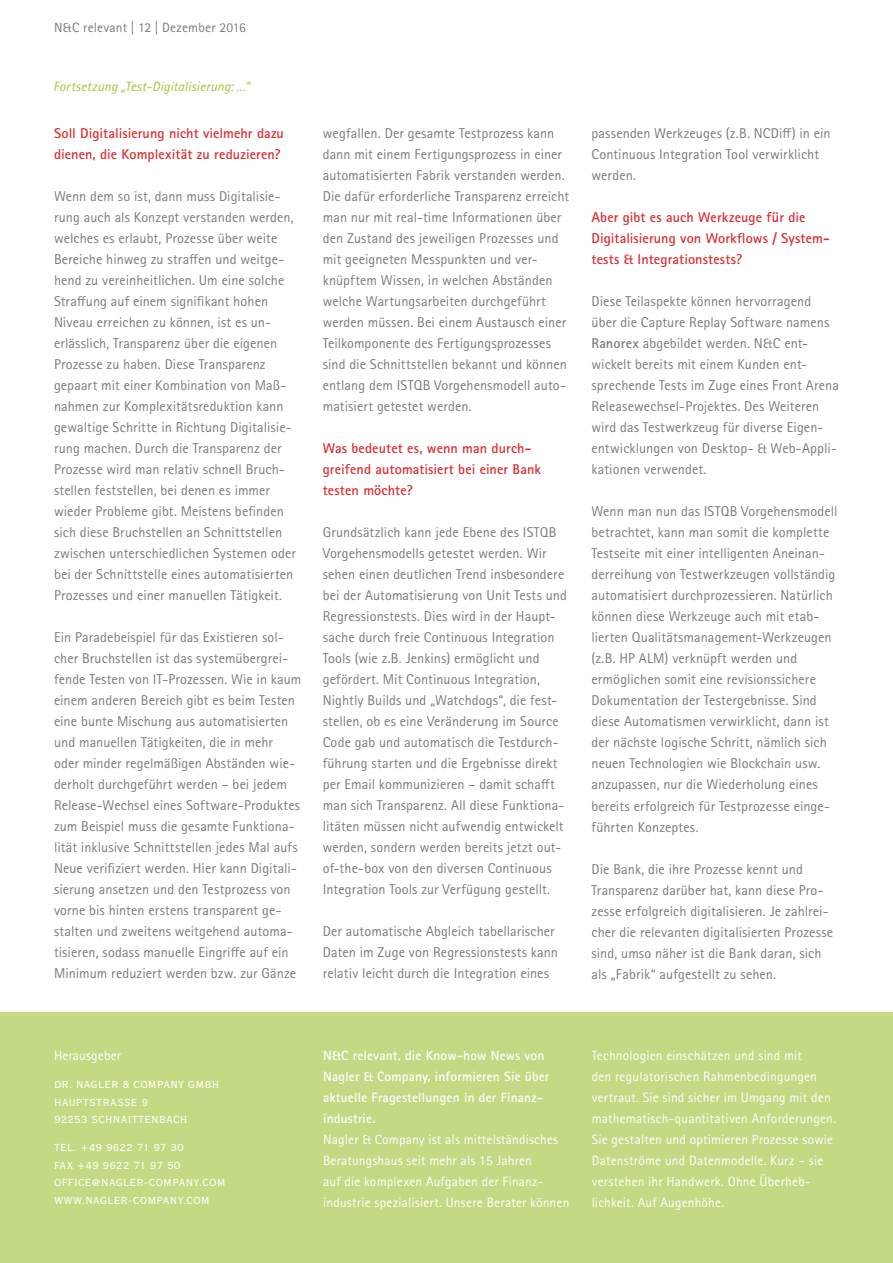
<style>
.page{position:relative;width:893px;height:1263px;background:#fff}
.page>*{position:absolute;margin:0;border:0;box-sizing:border-box;transform-origin:0 0}
.t1{font:14.25px/21px "Rotis Sans Serif Pro";letter-spacing:.005em;color:#7a7b7a}
.t2{font:700 14.25px/21px "Rotis Sans Serif Pro";letter-spacing:.005em;color:#dc2c32}
.t3{font:13.5px/21px "Rotis Sans Serif Pro";letter-spacing:.01em;color:#fff}
.t4{font:13.5px/17.5px "Copperplate Twenty Nine BC";letter-spacing:.005em;color:#fff}
.t5{font:700 13.5px/21px "Rotis Sans Serif Pro";letter-spacing:.01em;color:#fff}
.t6{font:italic 13.5px "Rotis Sans Serif Pro";letter-spacing:.01em;color:#a1c638}
.t7{font:13.5px "Rotis Sans Serif Pro";letter-spacing:.01em;color:#7a7b7a}
.s1{font-weight:700}
</style>
<div class="page">
<div style="left:0;top:1012px;width:893px;height:251px;background:#c4d983"></div>
<p class="t7" style="left:54px;top:20px;width:194px">N&amp;C relevant | 12 | Dezember 2016</p>
<p class="t6" style="left:53px;top:78px;width:198px">Fortsetzung „Test-Digitalisierung: …“</p>
<p class="t2" style="left:54px;top:123px;width:232px">Soll Digitalisierung nicht vielmehr dazu dienen, die Komplexität zu reduzieren?</p>
<p class="t1" style="left:54px;top:186px;width:243px">Wenn dem so ist, dann muss Digitalisie&shy;rung auch als Konzept verstanden werden, welches es erlaubt, Prozesse über weite Bereiche hinweg zu straffen und weitge&shy;hend zu vereinheitlichen. Um eine solche Straffung auf einem signifikant hohen Niveau erreichen zu können, ist es un&shy;erlässlich, Transparenz über die eigenen Prozesse zu haben. Diese Transparenz gepaart mit einer Kombination von Maß&shy;nahmen zur Komplexitätsreduktion kann gewaltige Schritte in Richtung Digitalisie&shy;rung machen. Durch die Transparenz der Prozesse wird man relativ schnell Bruch&shy;stellen feststellen, bei denen es immer wieder Probleme gibt. Meistens befinden sich diese Bruchstellen an Schnittstellen zwischen unterschiedlichen Systemen oder bei der Schnittstelle eines automatisierten Prozesses und einer manuellen Tätigkeit.</p>
<p class="t1" style="left:54px;top:627px;width:249px">Ein Paradebeispiel für das Existieren sol&shy;cher Bruchstellen ist das systemübergrei&shy;fende Testen von IT-Prozessen. Wie in kaum einem anderen Bereich gibt es beim Testen eine bunte Mischung aus automatisierten und manuellen Tätigkeiten, die in mehr<br>oder minder regelmäßigen Abständen wie&shy;derholt durchgeführt werden – bei jedem Release-Wechsel eines Software-Produktes zum Beispiel muss die gesamte Funktiona&shy;lität inklusive Schnittstellen jedes Mal aufs Neue verifiziert werden. Hier kann Digitali&shy;sierung ansetzen und den Testprozess von vorne bis hinten erstens transparent ge&shy;stalten und zweitens weitgehend automa&shy;tisieren, sodass manuelle Eingriffe auf ein Minimum reduziert werden bzw. zur Gänze</p>
<p class="t1" style="left:323px;top:123px;width:248px">wegfallen. Der gesamte Testprozess kann dann mit einem Fertigungsprozess in einer automatisierten Fabrik verstanden werden.<br>Die dafür erforderliche Transparenz erreicht man nur mit real-time Informationen über den Zustand des jeweiligen Prozesses und mit geeigneten Messpunkten und ver&shy;knüpftem Wissen, in welchen Abständen welche Wartungsarbeiten durchgeführt werden müssen. Bei einem Austausch einer Teilkomponente des Fertigungsprozesses sind die Schnittstellen bekannt und können entlang dem ISTQB Vorgehensmodell auto&shy;matisiert getestet werden.</p>
<p class="t2" style="left:323px;top:438px;width:220px">Was bedeutet es, wenn man durch&shy;greifend automatisiert bei einer Bank testen möchte?</p>
<p class="t1" style="left:323px;top:522px;width:246px">Grundsätzlich kann jede Ebene des ISTQB Vorgehensmodells getestet werden. Wir sehen einen deutlichen Trend insbesondere bei der Automatisierung von Unit Tests und Regressionstests. Dies wird in der Haupt&shy;sache durch freie Continuous Integration Tools (wie z.B. Jenkins) ermöglicht und gefördert. Mit Continuous Integration, Nightly Builds und „Watchdogs“, die fest&shy;stellen, ob es eine Veränderung im Source Code gab und automatisch die Testdurch&shy;führung starten und die Ergebnisse direkt per Email kommunizieren – damit schafft man sich Transparenz. All diese Funktiona&shy;litäten müssen nicht aufwendig entwickelt werden, sondern werden bereits jetzt out&shy;of-the-box von den diversen Continuous Integration Tools zur Verfügung gestellt.</p>
<p class="t1" style="left:323px;top:921px;width:237px">Der automatische Abgleich tabellarischer<br>Daten im Zuge von Regressionstests kann relativ leicht durch die Integration eines</p>
<p class="t1" style="left:591px;top:123px;width:241px">passenden Werkzeuges (z.B. NCDiff) in ein<br>Continuous Integration Tool verwirklicht werden.</p>
<p class="t2" style="left:591px;top:207px;width:240px">Aber gibt es auch Werkzeuge für die<br>Digitalisierung von Workflows / System&shy;tests &amp; Integrationstests?</p>
<p class="t1" style="left:591px;top:291px;width:249px">Diese Teilaspekte können hervorragend über die Capture Replay Software namens <span class="s1">Ranorex</span> abgebildet werden. N&amp;C ent&shy;wickelt bereits mit einem Kunden ent&shy;sprechende Tests im Zuge eines Front Arena Releasewechsel-Projektes. Des Weiteren wird das Testwerkzeug für diverse Eigen&shy;entwicklungen von Desktop- &amp; Web-Appli&shy;kationen verwendet.</p>
<p class="t1" style="left:591px;top:501px;width:247px">Wenn man nun das ISTQB Vorgehensmodell betrachtet, kann man somit die komplette Testseite mit einer intelligenten Aneinan&shy;derreihung von Testwerkzeugen vollständig automatisiert durchprozessieren. Natürlich können diese Werkzeuge auch mit etab&shy;lierten Qualitätsmanagement-Werkzeugen (z.B. HP ALM) verknüpft werden und ermöglichen somit eine revisionssichere Dokumentation der Testergebnisse. Sind diese Automatismen verwirklicht, dann ist der nächste logische Schritt, nämlich sich neuen Technologien wie Blockchain usw. anzupassen, nur die Wiederholung eines bereits erfolgreich für Testprozesse einge&shy;führten Konzeptes.</p>
<p class="t1" style="left:591px;top:858px;width:243px">Die Bank, die ihre Prozesse kennt und Transparenz darüber hat, kann diese Pro&shy;zesse erfolgreich digitalisieren. Je zahlrei&shy;cher die relevanten digitalisierten Prozesse sind, umso näher ist die Bank daran, sich als „Fabrik“ aufgestellt zu sehen.</p>
<p class="t3" style="left:54px;top:1045px;width:69px">Herausgeber</p>
<p class="t4" style="left:54px;top:1076px;width:167px">DR. NAGLER &amp; COMPANY GMBH<br>HAUPTSTRASSE 9<br>92253 SCHNAITTENBACH</p>
<p class="t4" style="left:54px;top:1139px;width:173px">TEL. +49 9622 71 97 30<br>FAX +49 9622 71 97 50<br>OFFICE@NAGLER-COMPANY.COM<br>WWW.NAGLER-COMPANY.COM</p>
<p class="t5" style="left:323px;top:1045px;width:228px">N&amp;C relevant, die Know-how News von<br>Nagler &amp; Company, informieren Sie über aktuelle Fragestellungen in der Finanz&shy;industrie.</p>
<p class="t3" style="left:323px;top:1129px;width:248px">Nagler &amp; Company ist als mittelständisches Beratungshaus seit mehr als 15 Jahren<br>auf die komplexen Aufgaben der Finanz&shy;industrie spezialisiert. Unsere Berater können</p>
<p class="t3" style="left:592px;top:1045px;width:246px">Technologien einschätzen und sind mit<br>den regulatorischen Rahmenbedingungen vertraut. Sie sind sicher im Umgang mit den mathematisch-quantitativen Anforderungen.<br>Sie gestalten und optimieren Prozesse sowie Datenströme und Datenmodelle. Kurz – sie verstehen ihr Handwerk. Ohne Überheb&shy;lichkeit. Auf Augenhöhe.</p>
</div>
